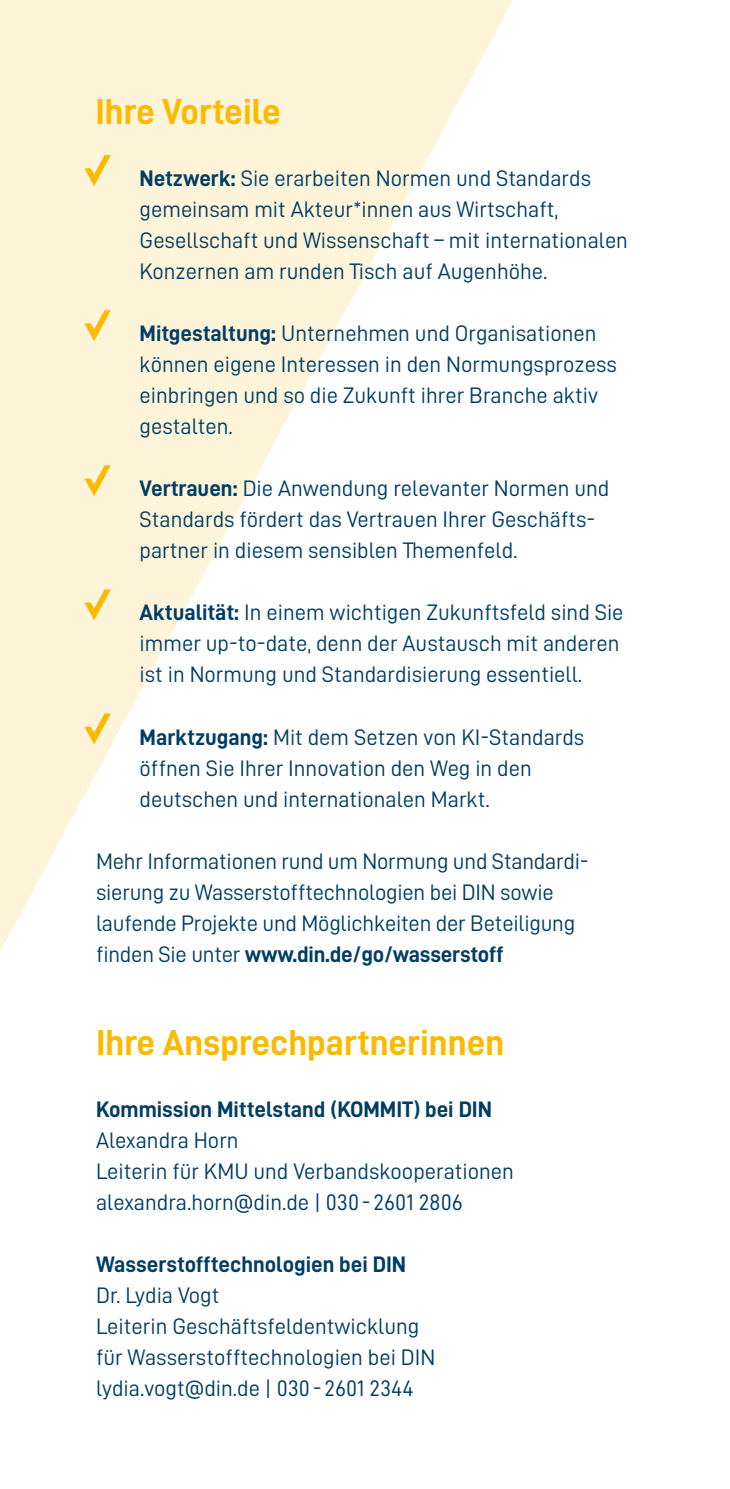
<style>
.page{position:relative;width:730px;height:1489px;background:#fff}
.page>*{position:absolute;margin:0;border:0;box-sizing:border-box;transform-origin:0 0}
.t1{font:36.25px "D DIN Bold";color:#fbba00}
.t2{font:22.5px/31px "D DIN";color:#003e65}
.t3{font:22.5px "D DIN Bold";color:#003e65}
.s1{font-family:"D DIN Bold"}
.s2{font-family:"D DIN"}
</style>
<div class="page">
<svg style="left:0;top:0;width:513px;height:951px"></svg>
<svg style="left:84px;top:465px;width:27px;height:31px"></svg>
<svg style="left:84px;top:589px;width:27px;height:31px"></svg>
<svg style="left:84px;top:713px;width:27px;height:31px"></svg>
<svg style="left:84px;top:310px;width:27px;height:31px"></svg>
<svg style="left:84px;top:155px;width:27px;height:31px"></svg>
<h1 class="t1" style="left:95px;top:91px;width:187px">Ihre Vorteile</h1>
<p class="t2" style="left:140px;top:162px;width:490px"><span class="s1">Netzwerk:</span> Sie erarbeiten Normen und Standards gemeinsam mit Akteur*innen aus Wirtschaft, Gesellschaft und Wissenschaft – mit internationalen Konzernen am runden Tisch auf Augenhöhe.</p>
<p class="t2" style="left:140px;top:317px;width:479px"><span class="s1">Mitgestaltung:</span> Unternehmen und Organisationen können eigene Interessen in den Normungsprozess einbringen und so die Zukunft ihrer Branche aktiv gestalten.</p>
<p class="t2" style="left:140px;top:472px;width:471px"><span class="s1">Vertrauen:</span> Die Anwendung relevanter Normen und<br>Standards fördert das Vertrauen Ihrer Geschäfts&shy;partner in diesem sensiblen Themenfeld.</p>
<p class="t2" style="left:140px;top:596px;width:485px"><span class="s1">Aktualität:</span> In einem wichtigen Zukunftsfeld sind Sie immer up-to-date, denn der Austausch mit anderen ist in Normung und Standardisierung essentiell.</p>
<p class="t2" style="left:140px;top:720px;width:446px"><span class="s1">Marktzugang:</span> Mit dem Setzen von KI-Standards öffnen Sie Ihrer Innovation den Weg in den deutschen und internationalen Markt.</p>
<p class="t2" style="left:96px;top:845px;width:491px">Mehr Informationen rund um Normung und Standardi&shy;sierung zu Wasserstofftechnologien bei DIN sowie laufende Projekte und Möglichkeiten der Beteiligung</p>
<p class="t3" style="left:96px;top:941px;width:409px"><span class="s2">finden Sie unter</span> www.din.de/go/wasserstoff</p>
<h1 class="t1" style="left:96px;top:1022px;width:410px">Ihre Ansprechpartnerinnen</h1>
<p class="t3" style="left:96px;top:1096px;width:397px">Kommission Mittelstand (KOMMIT) bei DIN</p>
<p class="t2" style="left:96px;top:1124px;width:419px">Alexandra Horn<br>Leiterin für KMU und Verbandskooperationen alexandra.horn@din.de | 030 - 2601 2806</p>
<p class="t3" style="left:96px;top:1251px;width:312px">Wasserstofftechnologien bei DIN</p>
<p class="t2" style="left:96px;top:1279px;width:341px">Dr. Lydia Vogt<br>Leiterin Geschäftsfeldentwicklung für Wasserstofftechnologien bei DIN lydia.vogt@din.de | 030 - 2601 2344</p>
</div>
